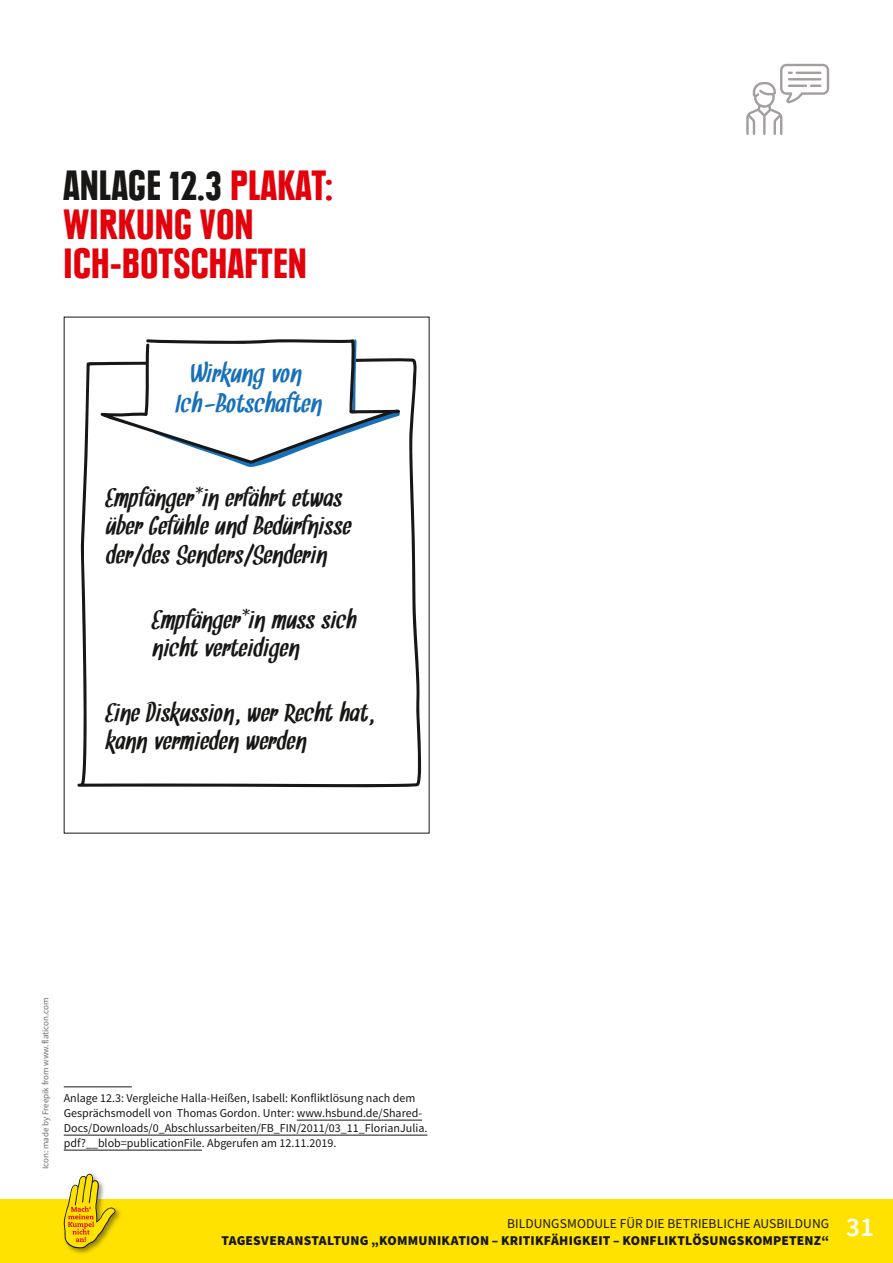
<style>
.page{position:relative;width:893px;height:1263px;background:#fff}
.page>*{position:absolute;margin:0;border:0;box-sizing:border-box;transform-origin:0 0}
.t1{font:900 condensed 42px/39px "Plak LT";letter-spacing:.025em;color:#e3000b}
.t2{font:28.2px/30px "Snickles";letter-spacing:.025em;color:#1770b8;text-align:center}
.t3{font:27px/28.2px "Snickles";letter-spacing:.025em;color:#181716}
.t4{font:600 27px "Source Sans Pro";color:#fff}
.t5{font:22.05px "Snickles";color:#181716}
.t6{font:900 13.5px "Source Sans Pro";letter-spacing:.015em;color:#181716}
.t7{font:13.5px "Source Sans Pro";letter-spacing:.005em;color:#181716}
.t8{font:12px/15px "Source Sans Pro";color:#181716}
.t9{font:9px "Source Sans Pro";color:#6e6e6e}
.s1{color:#181716}
.s2{font-family:"Kalam"}
</style>
<div class="page">
<div style="left:0;top:1199px;width:893px;height:64px;background:#ffe200"></div>
<div style="left:62px;top:1172px;width:61px;height:84px;background:#181716;opacity:.45"></div>
<svg style="left:64px;top:1174px;width:52px;height:74px"></svg>
<svg style="left:746px;top:64px;width:83px;height:71px"></svg>
<svg style="left:77px;top:358px;width:344px;height:429px"></svg>
<svg style="left:100px;top:339px;width:310px;height:128px"></svg>
<hr style="left:64px;top:1086px;width:68px;height:1px;background:#181716">
<hr style="left:297px;top:1120px;width:125px;height:1px;background:#181716">
<hr style="left:64px;top:1135px;width:363px;height:1px;background:#181716">
<hr style="left:64px;top:1150px;width:138px;height:1px;background:#181716">
<h1 class="t1" style="left:64px;top:166px;width:271px"><span class="s1">ANLAGE 12.3</span> PLAKAT:<br>WIRKUNG VON<br>ICH-BOTSCHAFTEN</h1>
<h2 class="t2" style="left:177px;top:360px;width:148px">Wirkung von<br>Ich<span class="s2">-</span>Botschaften</h2>
<h3 class="t3" style="left:107px;top:486px;width:246px">Empfanger<span class="s2">*</span>in erfahrt etwas uber Gefuhle und Bedurfnisse der<span class="s2">/</span>des Senders<span class="s2">/</span>Senderin</h3>
<h3 class="t5" style="left:148px;top:486px;width:13px">¨</h3>
<h3 class="t5" style="left:251px;top:486px;width:13px">¨</h3>
<h3 class="t5" style="left:108px;top:514px;width:13px">¨</h3>
<h3 class="t5" style="left:176px;top:515px;width:13px">¨</h3>
<h3 class="t5" style="left:284px;top:514px;width:13px">¨</h3>
<h3 class="t3" style="left:154px;top:607px;width:205px">Empfanger<span class="s2">*</span>in muss sich nicht verteidigen</h3>
<h3 class="t3" style="left:107px;top:700px;width:269px">Eine Diskussion, wer Recht hat, kann vermieden werden</h3>
<h3 class="t5" style="left:195px;top:607px;width:13px">¨</h3>
<p class="t9" style="left:40px;top:1169px;width:173px;rotate:-90deg">Icon: made by Freepik from www.flaticon.com</p>
<p class="t8" style="left:64px;top:1090px;width:365px">Anlage 12.3: Vergleiche Halla-Heißen, Isabell: Konfliktlösung nach dem Gesprächsmodell von Thomas Gordon. Unter: www.hsbund.de/Shared-Docs/Downloads/0_Abschlussarbeiten/FB_FIN/2011/03_11_FlorianJulia. pdf?__blob=publicationFile. Abgerufen am 12.11.2019.</p>
<p class="t7" style="left:507px;top:1215px;width:324px">Bi ldungsmodule für di e betri ebliche Ausbi ldung</p>
<p class="t6" style="left:221px;top:1231px;width:609px">TAGESVERANSTALTUNG „KOMMUNIKATION – KRITIKFÄHIGKEIT – KONFLIKTLÖSUNGSKOMPETENZ“</p>
<h3 class="t4" style="left:846px;top:1210px;width:29px">31</h3>
</div>
